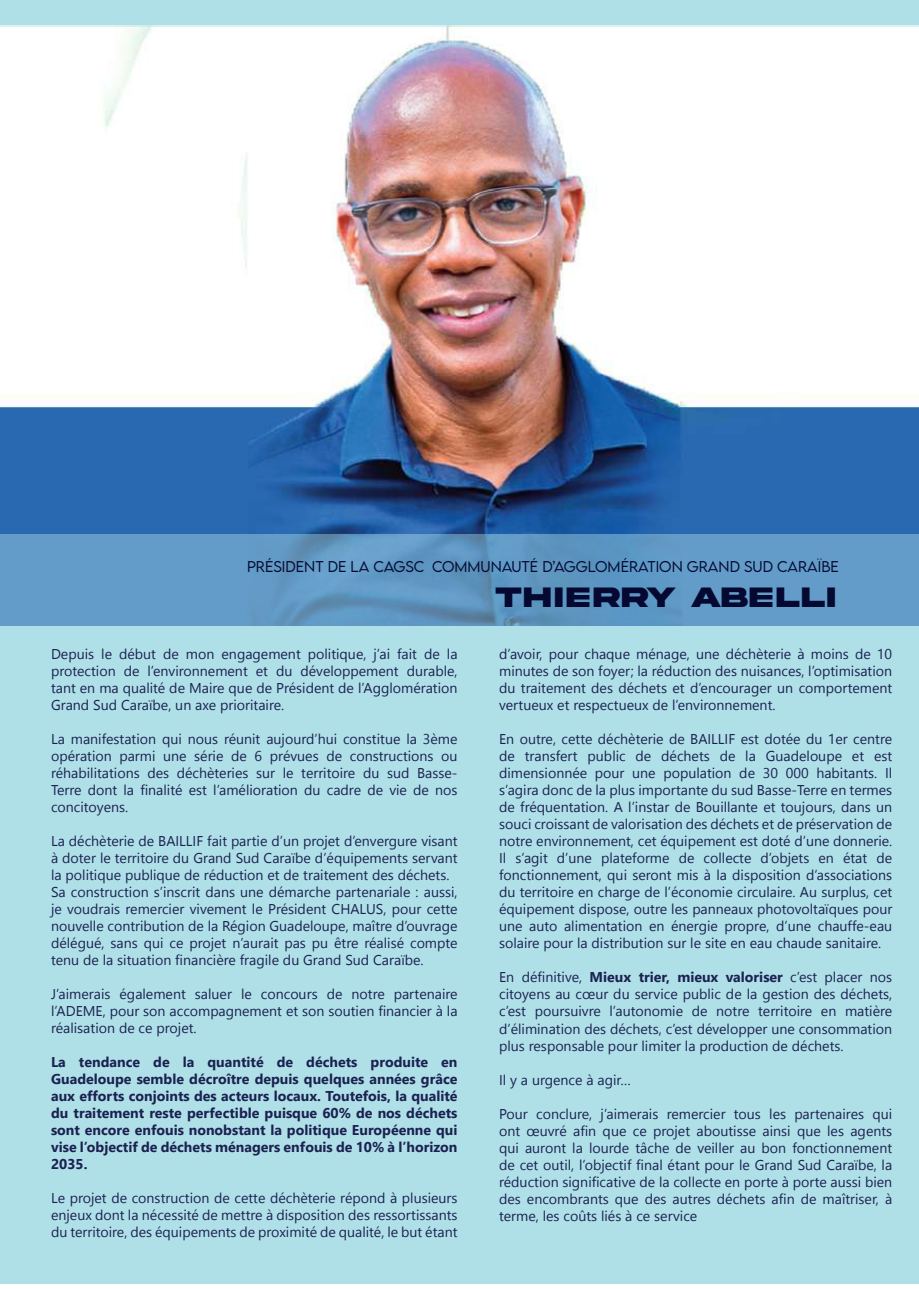
<style>
.page{position:relative;width:919px;height:1289px;background:#fff}
.page>*{position:absolute;margin:0;border:0;box-sizing:border-box;transform-origin:0 0}
.t1{font:700 29.7px "Akira Expanded Super";letter-spacing:.065em;color:#050931}
.t2{font:14.1px/17px "Leelawadee UI";color:#1b2151;text-align:justify}
.t3{font:700 14.1px/17px "Leelawadee UI";color:#1b2151;text-align:justify}
.t4{font:300 13.95px "LEMONMILK";color:#050931}
.s1{font-weight:700}
</style>
<div class="page">
<div style="left:0;top:0;width:918px;height:1283px;background:#b0e0e7"></div>
<img style="left:0;top:25px;width:918px;height:600px">
<img style="left:0;top:28px;width:918px;height:506px">
<p class="t4" style="left:247px;top:557px;width:148px">PRÉSIDENT DE LA CAGS</p>
<p class="t4" style="left:414px;top:557px;width:426px">C COMMUNAUTÉ D’AGGLOMÉRATION GRAND SUD CARAÏBE</p>
<p class="t2" style="left:51px;top:644px;width:408px">Depuis le début de mon engagement politique, j’ai fait de la protection de l’environnement et du développement durable, tant en ma qualité de Maire que de Président de l’Agglomération Grand Sud Caraïbe, un axe prioritaire.</p>
<p class="t2" style="left:51px;top:729px;width:408px">La manifestation qui nous réunit aujourd’hui constitue la 3ème opération parmi une série de 6 prévues de constructions ou réhabilitations des déchèteries sur le territoire du sud Basse-Terre dont la finalité est l’amélioration du cadre de vie de nos concitoyens.</p>
<p class="t2" style="left:51px;top:831px;width:408px;text-align:left">La déchèterie de BAILLIF fait partie d’un projet d’envergure visant à doter le territoire du Grand Sud Caraïbe d’équipements servant la politique publique de réduction et de traitement des déchets.<br>Sa construction s’inscrit dans une démarche partenariale : aussi, je voudrais remercier vivement le Président CHALUS, pour cette nouvelle contribution de la Région Guadeloupe, maître d’ouvrage délégué, sans qui ce projet n’aurait pas pu être réalisé compte tenu de la situation financière fragile du Grand Sud Caraïbe.</p>
<p class="t2" style="left:51px;top:985px;width:408px">J’aimerais également saluer le concours de notre partenaire l’ADEME, pour son accompagnement et son soutien financier à la réalisation de ce projet.</p>
<p class="t3" style="left:51px;top:1052px;width:408px">La tendance de la quantité de déchets produite en Guadeloupe semble décroître depuis quelques années grâce aux efforts conjoints des acteurs locaux. Toutefois, la qualité du traitement reste perfectible puisque 60% de nos déchets sont encore enfouis nonobstant la politique Européenne qui vise l’objectif de déchets ménagers enfouis de 10% à l’horizon 2035.</p>
<p class="t2" style="left:51px;top:1189px;width:408px">Le projet de construction de cette déchèterie répond à plusieurs enjeux dont la nécessité de mettre à disposition des ressortissants du territoire, des équipements de proximité de qualité, le but étant</p>
<h1 class="t1" style="left:495px;top:583px;width:341px">THIERRY ABELLI</h1>
<p class="t2" style="left:499px;top:645px;width:394px">d’avoir, pour chaque ménage, une déchèterie à moins de 10 minutes de son foyer; la réduction des nuisances, l’optimisation du traitement des déchets et d’encourager un comportement vertueux et respectueux de l’environnement.</p>
<p class="t2" style="left:499px;top:730px;width:394px">En outre, cette déchèterie de BAILLIF est dotée du 1er centre de transfert public de déchets de la Guadeloupe et est dimensionnée pour une population de 30 000 habitants. Il s’agira donc de la plus importante du sud Basse-Terre en termes de fréquentation. A l’instar de Bouillante et toujours, dans un souci croissant de valorisation des déchets et de préservation de notre environnement, cet équipement est doté d’une donnerie.<br>Il s’agit d’une plateforme de collecte d’objets en état de fonctionnement, qui seront mis à la disposition d’associations du territoire en charge de l’économie circulaire. Au surplus, cet équipement dispose, outre les panneaux photovoltaïques pour une auto alimentation en énergie propre, d’une chauffe-eau solaire pour la distribution sur le site en eau chaude sanitaire.</p>
<p class="t2" style="left:499px;top:968px;width:394px">En définitive, <span class="s1">Mieux trier, mieux valoriser</span> c’est placer nos citoyens au cœur du service public de la gestion des déchets, c’est poursuivre l’autonomie de notre territoire en matière d’élimination des déchets, c’est développer une consommation plus responsable pour limiter la production de déchets.</p>
<p class="t2" style="left:499px;top:1070px;width:133px">Il y a urgence à agir…</p>
<p class="t2" style="left:499px;top:1104px;width:394px">Pour conclure, j’aimerais remercier tous les partenaires qui ont œuvré afin que ce projet aboutisse ainsi que les agents qui auront la lourde tâche de veiller au bon fonctionnement de cet outil, l’objectif final étant pour le Grand Sud Caraïbe, la réduction significative de la collecte en porte à porte aussi bien des encombrants que des autres déchets afin de maîtriser, à terme, les coûts liés à ce service</p>
</div>
